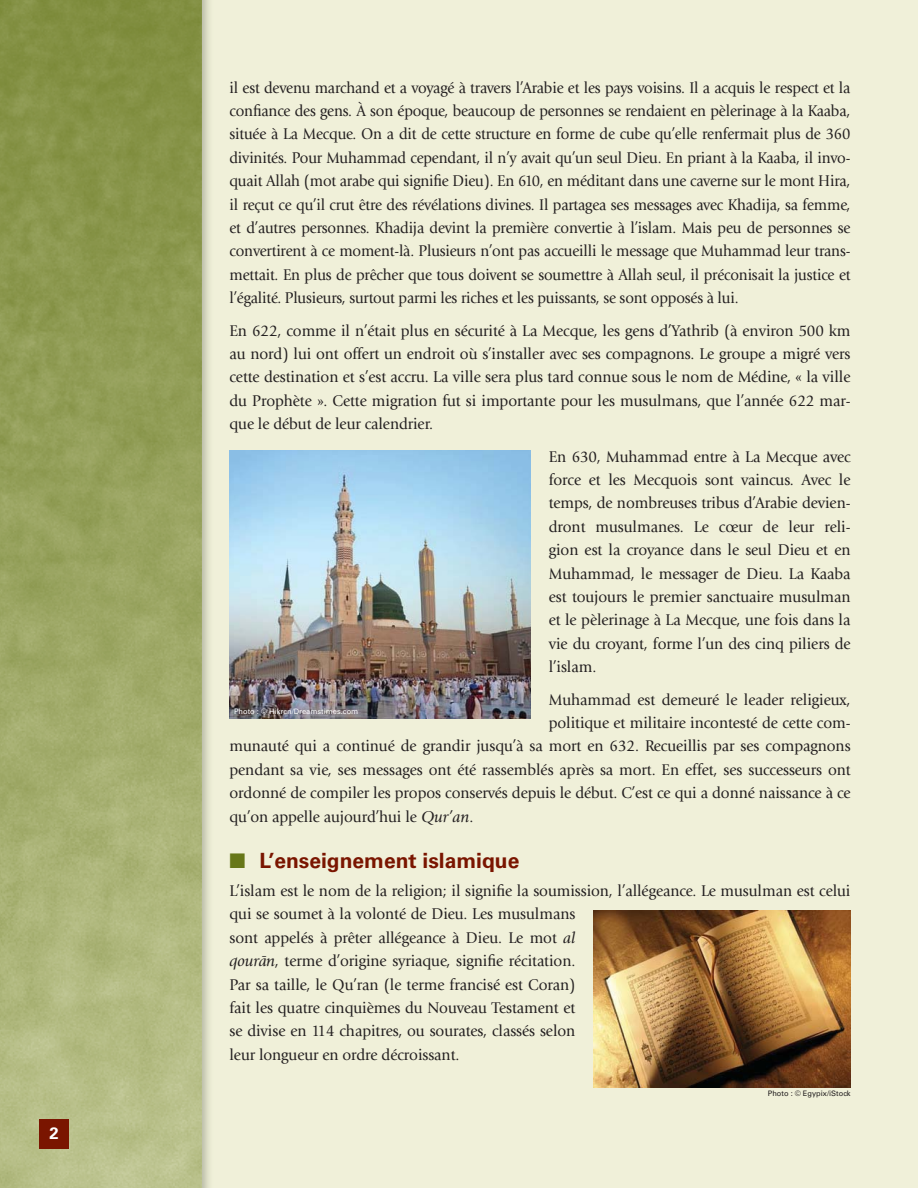
<style>
.page{position:relative;width:918px;height:1188px;background:#f0f0d9}
.page>*{position:absolute;margin:0;border:0;box-sizing:border-box;transform-origin:0 0}
.t1{font:700 21px "Univers LT Std";color:#7a1500}
.t2{font:700 16.5px "Univers LT Std";color:#fff}
.t3{font:16.2px/23.4px "Giovanni Std";letter-spacing:-.005em;color:#231f20;text-align:justify;scale:.95 1}
.t4{font:16.2px/23.4px "Giovanni Std";letter-spacing:-.005em;color:#231f20;text-align:justify;scale:.93 1}
.t5{font:7.5px "Univers LT Std";color:#fff}
.t6{font:7.5px "Univers LT Std";color:#231f20}
.s1{font-style:italic}
.s2{color:#677718}
</style>
<div class="page">
<div style="left:0;top:0;width:202px;height:1188px;background:linear-gradient(to bottom,#7f8c3d,#bbc28d)"></div>
<div style="left:39px;top:1119px;width:30px;height:30px;background:#7a1500"></div>
<img style="left:230px;top:450px;width:301px;height:269px">
<img style="left:593px;top:911px;width:258px;height:176px">
<p class="t2" style="left:49px;top:1126px;width:11px">2</p>
<p class="t4" style="left:230px;top:77px;width:669px">il est devenu marchand et a voyagé à travers l’Arabie et les pays voisins. Il a acquis le respect et la confiance des gens. À son époque, beaucoup de personnes se rendaient en pèlerinage à la Kaaba, située à La Mecque. On a dit de cette structure en forme de cube qu’elle renfermait plus de 360 divinités. Pour Muhammad cependant, il n’y avait qu’un seul Dieu. En priant à la Kaaba, il invo&shy;quait Allah (mot arabe qui signifie Dieu). En 610, en méditant dans une caverne sur le mont Hira, il reçut ce qu’il crut être des révélations divines. Il partagea ses messages avec Khadija, sa femme, et d’autres personnes. Khadija devint la première convertie à l’islam. Mais peu de personnes se convertirent à ce moment-là. Plusieurs n’ont pas accueilli le message que Muhammad leur trans&shy;mettait. En plus de prêcher que tous doivent se soumettre à Allah seul, il préconisait la justice et l’égalité. Plusieurs, surtout parmi les riches et les puissants, se sont opposés à lui.</p>
<p class="t3" style="left:230px;top:320px;width:655px">En 622, comme il n’était plus en sécurité à La Mecque, les gens d’Yathrib (à environ 500 km au nord) lui ont offert un endroit où s’installer avec ses compagnons. Le groupe a migré vers cette destination et s’est accru. La ville sera plus tard connue sous le nom de Médine, « la ville du Prophète ». Cette migration fut si importante pour les musulmans, que l’année 622 mar&shy;que le début de leur calendrier.</p>
<p class="t3" style="left:549px;top:446px;width:319px">En 630, Muhammad entre à La Mecque avec force et les Mecquois sont vaincus. Avec le temps, de nombreuses tribus d’Arabie devien&shy;dront musulmanes. Le cœur de leur reli&shy;gion est la croyance dans le seul Dieu et en Muhammad, le messager de Dieu. La Kaaba est toujours le premier sanctuaire musulman et le pèlerinage à La Mecque, une fois dans la vie du croyant, forme l’un des cinq piliers de l’islam.</p>
<p class="t3" style="left:549px;top:689px;width:319px">Muhammad est demeuré le leader religieux,</p>
<p class="t3" style="left:549px;top:712px;width:319px">politique et militaire incontesté de cette com-</p>
<p class="t3" style="left:230px;top:736px;width:655px">munauté qui a continué de grandir jusqu’à sa mort en 632. Recueillis par ses compagnons</p>
<p class="t3" style="left:230px;top:759px;width:655px">pendant sa vie, ses messages ont été rassemblés après sa mort. En effet, ses successeurs ont</p>
<p class="t3" style="left:230px;top:783px;width:655px">ordonné de compiler les propos conservés depuis le début. C’est ce qui a donné naissance à ce</p>
<p class="t3" style="left:230px;top:806px;width:258px">qu’on appelle aujourd’hui le <span class="s1">Qur’an</span>.</p>
<p class="t1" style="left:230px;top:852px;width:291px"><span class="s2">■</span> L’enseignement islamique</p>
<p class="t3" style="left:230px;top:881px;width:655px;text-align:left">L’islam est le nom de la religion; il signifie la soumission, l’allégeance. Le musulman est celui qui se soumet à la volonté de Dieu. Les musulmans<br>sont appelés à prêter allégeance à Dieu. Le mot <span class="s1">al<br>qouraˉn</span>, terme d’origine syriaque, signifie récitation.<br>Par sa taille, le Qu’ran (le terme francisé est Coran)<br>fait les quatre cinquièmes du Nouveau Testament et<br>se divise en 114 chapitres, ou sourates, classés selon<br>leur longueur en ordre décroissant.</p>
<p class="t5" style="left:234px;top:709px;width:126px">Photo : © Hikrcn/Dreamstimes.com</p>
<p class="t6" style="left:768px;top:1090px;width:84px">Photo : © Egypix/iStock</p>
</div>
